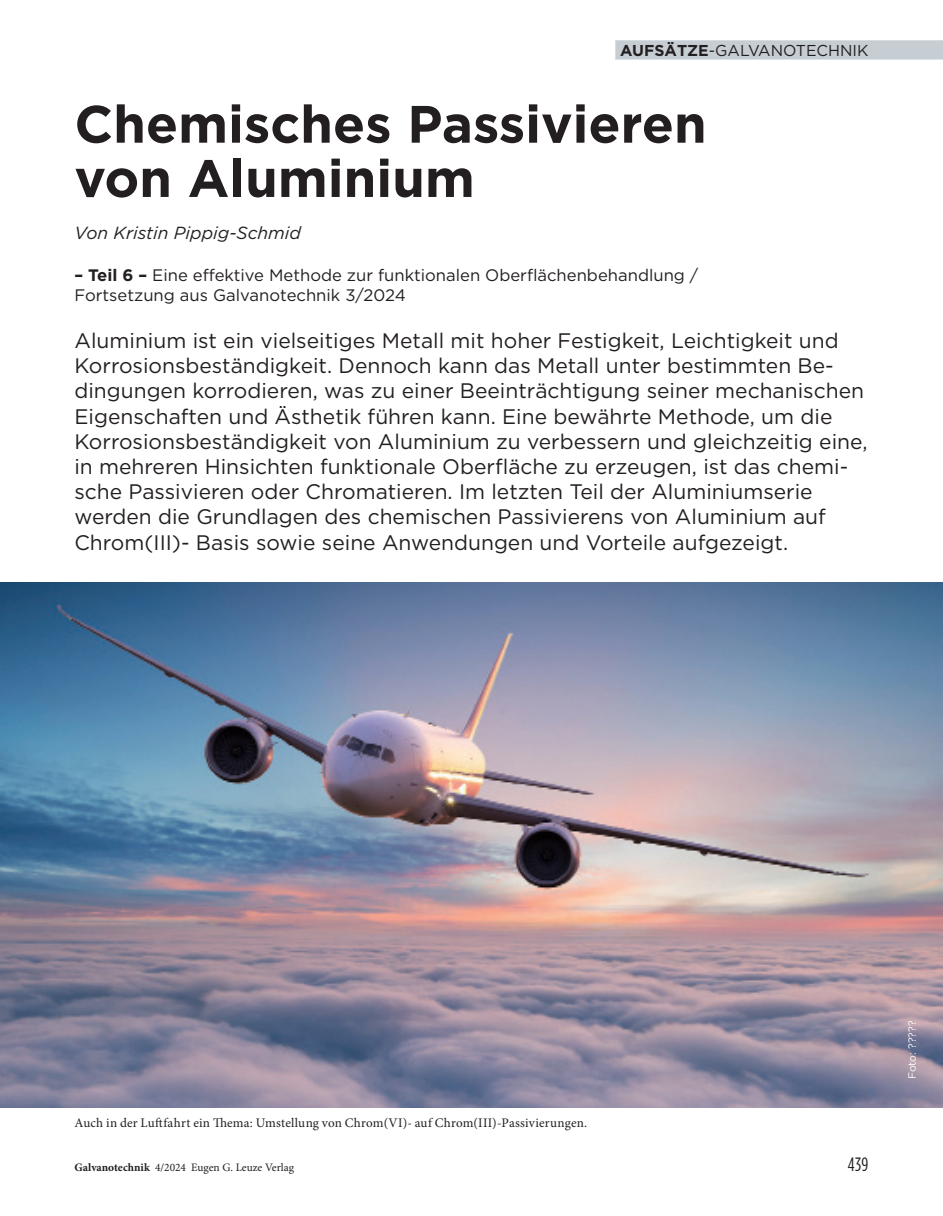
<style>
.page{position:relative;width:943px;height:1216px;background:#fff}
.page>*{position:absolute;margin:0;border:0;box-sizing:border-box;transform-origin:0 0}
.t1{font:700 52.5px/54.2px "Gotham";color:#231f20}
.t2{font:21px/25.2px "Gotham";color:#231f20}
.t3{font:19.25px "Gotham Condensed";color:#231f20}
.t4{font:italic 17.5px "Gotham";color:#231f20}
.t5{font:16.62px/19.9px "Gotham";color:#231f20}
.t6{font:15.75px "Gotham";color:#231f20}
.t7{font:13.12px "Minion Pro";letter-spacing:.015em;color:#231f20}
.t8{font:11.38px "Minion Pro";color:#231f20}
.t9{font:10.5px "Gotham";color:#fff}
.s1{font-weight:700}
</style>
<div class="page">
<div style="left:615px;top:40px;width:328px;height:20px;background:#c6ced4"></div>
<img style="left:0;top:582px;width:943px;height:525px">
<p class="t6" style="left:620px;top:41px;width:250px"><span class="s1">AUFSÄTZE</span>-Galvanotechnik</p>
<h1 class="t1" style="left:74px;top:96px;width:633px">Chemisches Passivieren von Aluminium</h1>
<p class="t4" style="left:74px;top:223px;width:228px">Von Kristin Pippig-Schmid</p>
<p class="t5" style="left:74px;top:265px;width:625px"><span class="s1">– Teil 6 –</span> Eine effektive Methode zur funktionalen Oberflächenbehandlung /<br>Fortsetzung aus Galvanotechnik 3/2024</p>
<p class="t2" style="left:74px;top:327px;width:794px">Aluminium ist ein vielseitiges Metall mit hoher Festigkeit, Leichtigkeit und Korrosionsbeständigkeit. Dennoch kann das Metall unter bestimmten Be&shy;dingungen korrodieren, was zu einer Beeinträchtigung seiner mechanischen Eigenschaften und Ästhetik führen kann. Eine bewährte Methode, um die Korrosionsbeständigkeit von Aluminium zu verbessern und gleichzeitig eine, in mehreren H insichten funktionale Oberfläche zu erzeugen, ist das chemi&shy;sche Passivieren oder Chromatieren. I m letzten Teil der Aluminiumserie werden die Grundlagen des chemischen Passivierens von Aluminium auf Chrom(III)- Basis sowie seine Anwendungen und Vorteile aufgezeigt.</p>
<p class="t7" style="left:74px;top:1114px;width:514px">Auch in der Luftfahrt ein Thema: Umstellung von Chrom(VI)- auf Chrom(III)-Passivierungen.</p>
<p class="t8" style="left:74px;top:1159px;width:221px"><span class="s1">Galvanotechnik</span> 4/2024 Eugen G. Leuze Verlag</p>
<p class="t3" style="left:847px;top:1153px;width:22px">439</p>
<p class="t9" style="left:906px;top:1079px;width:60px;rotate:-90deg">Foto: ?????</p>
</div>
